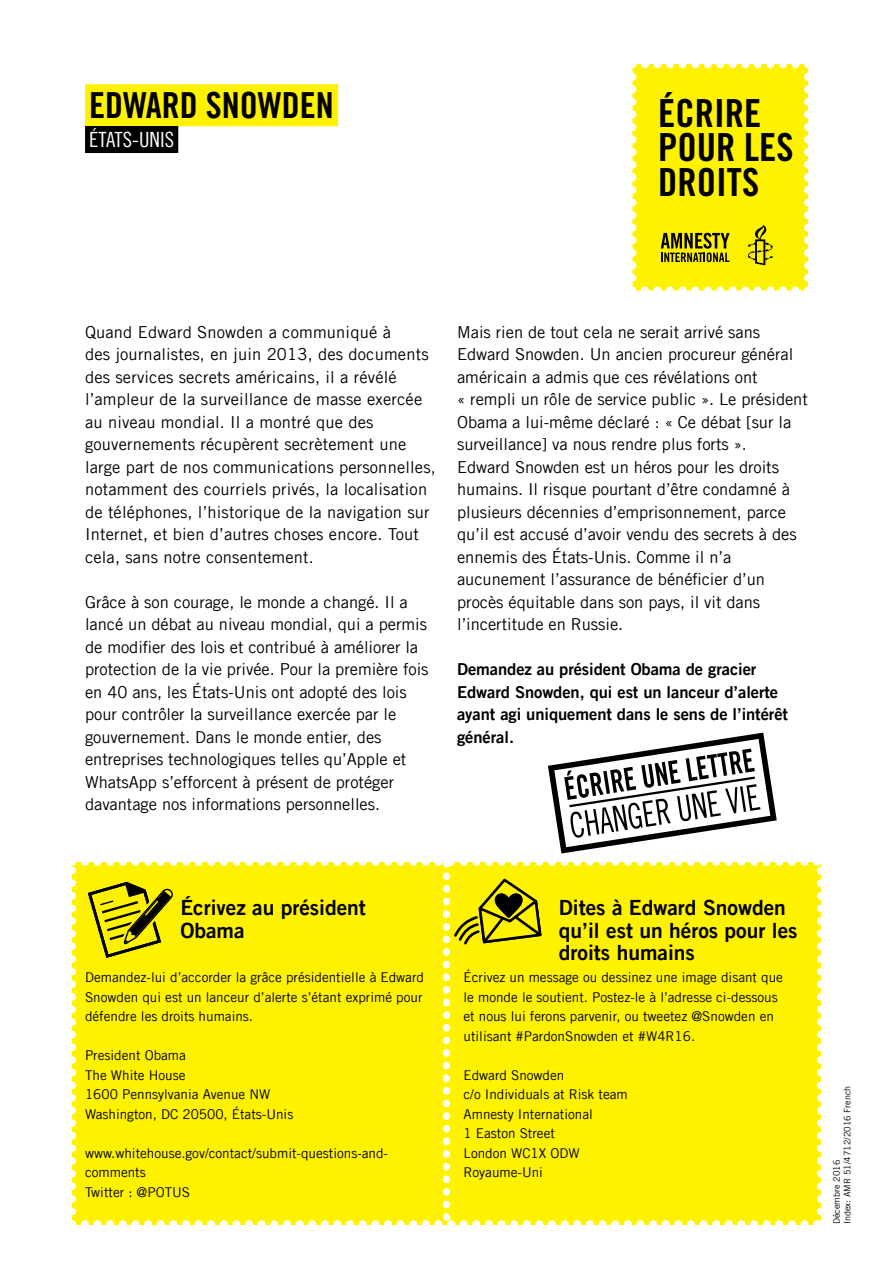
<style>
.page{position:relative;width:893px;height:1263px;background:#fff}
.page>*{position:absolute;margin:0;border:0;box-sizing:border-box;transform-origin:0 0}
.t1{font:38.7px/34.8px "Amnesty Trade Gothic Bd Cn 20";color:#000}
._04_Name_-_BACK_-_ye{font:36px "Amnesty Trade Gothic Bd Cn 20";color:#000}
.Action_Body_head{font:21px/22.5px "Amnesty Trade Gothic Bd 2";color:#000}
._05_Country_-_BACK_s{font:21px "Amnesty Trade Gothic Cn 18";color:#fff}
.body{font:16.5px/22.5px "Amnesty Trade Gothic";letter-spacing:-.005em;color:#000}
.body-2{font:16.5px/22.5px "Amnesty Trade Gothic Bd 2";letter-spacing:-.005em;color:#000}
.Action_body_address{font:13.5px/19.5px "Amnesty Trade Gothic";color:#000}
.body-3{font:9px/10.5px "Amnesty Trade Gothic";color:#000}
</style>
<div class="page">
<svg style="left:632px;top:64px;width:176px;height:227px;background:#f7eb0b"></svg>
<div style="left:85px;top:84px;width:253px;height:42px;background:#fff200"></div>
<div style="left:85px;top:126px;width:93px;height:27px;background:#000"></div>
<svg style="left:72px;top:733px;width:749px;height:492px"></svg>
<p class="_04_Name_-_BACK_-_ye" style="left:89px;top:84px;width:246px">EDWARD SNOWDEN</p>
<p class="_05_Country_-_BACK_s" style="left:89px;top:127px;width:86px">ÉTATS-UNIS</p>
<h1 class="t1" style="left:658px;top:95px;width:137px">ÉCRIRE<br>POUR LES<br>DROITS</h1>
<p class="body" style="left:85px;top:320px;width:352px">Quand Edward Snowden a communiqué à<br>des journalistes, en juin 2013, des documents des services secrets américains, il a révélé l’ampleur de la surveillance de masse exercée au niveau mondial. Il a montré que des gouvernements récupèrent secrètement une large part de nos communications personnelles, notamment des courriels privés, la localisation de téléphones, l’historique de la navigation sur Internet, et bien d’autres choses encore. Tout cela, sans notre consentement.</p>
<p class="body" style="left:85px;top:590px;width:345px">Grâce à son courage, le monde a changé. Il a lancé un débat au niveau mondial, qui a permis de modifier des lois et contribué à améliorer la protection de la vie privée. Pour la première fois en 40 ans, les États-Unis ont adopté des lois pour contrôler la surveillance exercée par le gouvernement. Dans le monde entier, des entreprises technologiques telles qu’Apple et WhatsApp s’efforcent à présent de protéger davantage nos informations personnelles.</p>
<p class="body" style="left:457px;top:320px;width:352px">Mais rien de tout cela ne serait arrivé sans Edward Snowden. Un ancien procureur général américain a admis que ces révélations ont<br>« rempli un rôle de service public ». Le président Obama a lui-même déclaré : « Ce débat [sur la surveillance] va nous rendre plus forts ».</p>
<p class="body" style="left:457px;top:455px;width:341px">Edward Snowden est un héros pour les droits humains. Il risque pourtant d’être condamné à plusieurs décennies d’emprisonnement, parce qu’il est accusé d’avoir vendu des secrets à des ennemis des États-Unis. Comme il n’a aucunement l’assurance de bénéficier d’un procès équitable dans son pays, il vit dans l’incertitude en Russie.</p>
<p class="body-2" style="left:457px;top:658px;width:332px">Demandez au président Obama de gracier Edward Snowden, qui est un lanceur d’alerte ayant agi uniquement dans le sens de l’intérêt général.</p>
<p class="Action_Body_head" style="left:180px;top:896px;width:187px">Écrivez au président<br>Obama</p>
<p class="Action_Body_head" style="left:559px;top:896px;width:240px">Dites à Edward Snowden qu’il est un héros pour les droits humains</p>
<p class="Action_body_address" style="left:85px;top:967px;width:340px;text-align:justify">Demandez-lui d’accorder la grâce présidentielle à Edward Snowden qui est un lanceur d’alerte s’étant exprimé pour défendre les droits humains.</p>
<p class="Action_body_address" style="left:85px;top:1045px;width:102px">President Obama</p>
<p class="Action_body_address" style="left:85px;top:1065px;width:102px">The White House</p>
<p class="Action_body_address" style="left:85px;top:1084px;width:187px">1600 Pennsylvania Avenue NW</p>
<p class="Action_body_address" style="left:85px;top:1104px;width:210px">Washington, DC 20500, États-Unis</p>
<p class="Action_body_address" style="left:85px;top:1143px;width:305px">www.whitehouse.gov/contact/submit-questions-and&shy;comments</p>
<p class="Action_body_address" style="left:85px;top:1182px;width:107px">Twitter : @POTUS</p>
<p class="Action_body_address" style="left:463px;top:967px;width:321px">Écrivez un message ou dessinez une image disant que le monde le soutient. Postez-le à l’adresse ci-dessous et nous lui ferons parvenir, ou tweetez @Snowden en utilisant #PardonSnowden et #W4R16.</p>
<p class="Action_body_address" style="left:463px;top:1065px;width:102px">Edward Snowden</p>
<p class="Action_body_address" style="left:463px;top:1084px;width:166px">c/o Individuals at Risk team</p>
<p class="Action_body_address" style="left:463px;top:1104px;width:131px">Amnesty International</p>
<p class="Action_body_address" style="left:463px;top:1123px;width:93px">1 Easton Street</p>
<p class="Action_body_address" style="left:463px;top:1143px;width:118px">London WC1X ODW</p>
<p class="Action_body_address" style="left:463px;top:1162px;width:81px">Royaume-Uni</p>
<p class="body-3" style="left:831px;top:1224px;width:140px;rotate:-90deg">Décembre 2016<br>Index: AMR 51/4712/2016 French</p>
</div>
